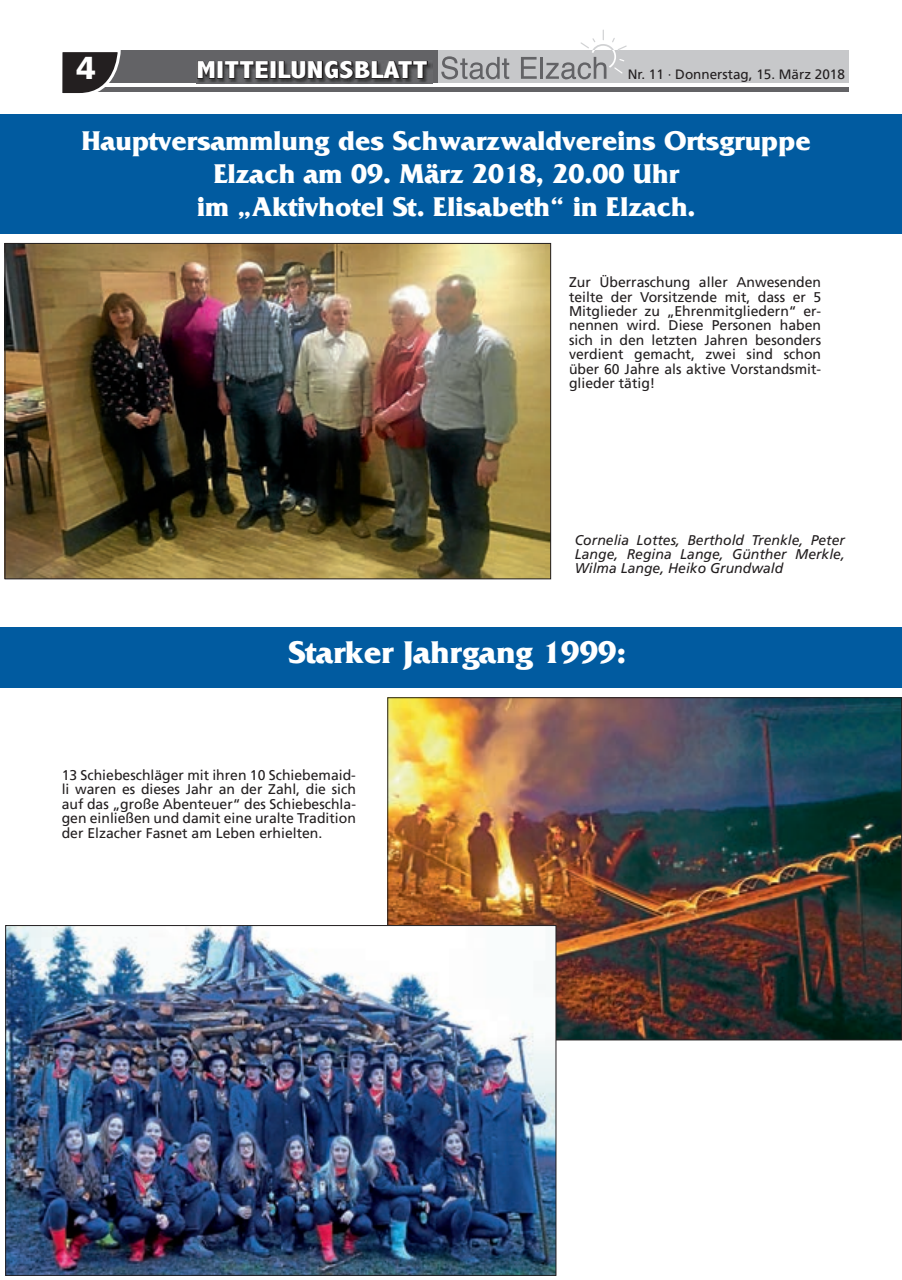
<style>
.page{position:relative;width:902px;height:1280px;background:#fff}
.page>*{position:absolute;margin:0;border:0;box-sizing:border-box;transform-origin:0 0}
.t1{font:700 33px "Friz Quadrata";color:#fff}
.t2{font:900 31.5px "Frutiger";color:#fff}
.t3{font:700 28.5px/33px "Friz Quadrata";color:#fff;text-align:center}
.t4{font:800 condensed 24.45px "Abadi";letter-spacing:.01em;color:#fff;scale:1.26 1}
.t5{font:13.95px/14.4px "Frutiger";color:#231f20;text-align:justify}
.t6{font:italic 13.95px/14.4px "Frutiger";color:#231f20;text-align:justify}
.t7{font:13.5px "Frutiger";color:#231f20}
</style>
<div class="page">
<div style="left:62px;top:51px;width:786px;height:32px;background:#c7c8ca"></div>
<div style="left:74px;top:51px;width:364px;height:32px;background:#636366"></div>
<hr style="left:62px;top:87px;width:786px;height:4px;background:#636366">
<svg style="left:62px;top:50px;width:60px;height:43px"></svg>
<svg style="left:441px;top:56px;width:68px;height:23px"></svg>
<svg style="left:521px;top:57px;width:15px;height:22px"></svg>
<hr style="left:540px;top:57px;width:3px;height:22px;background:#636366">
<svg style="left:545px;top:29px;width:81px;height:50px"></svg>
<img style="left:198px;top:63px;width:234px;height:20px">
<svg style="left:197px;top:60px;width:231px;height:20px"></svg>
<img style="left:7px;top:245px;width:542px;height:332px">
<div style="left:0;top:114px;width:901px;height:120px;background:#015ba0"></div>
<div style="left:0;top:627px;width:901px;height:60px;background:#015ba0"></div>
<img style="left:389px;top:699px;width:510px;height:339px">
<img style="left:7px;top:927px;width:547px;height:347px">
<h2 class="t2" style="left:77px;top:49px;width:21px">4</h2>
<h3 class="t4" style="left:196px;top:57px;width:185px">MITTEILUNGSBLATT</h3>
<p class="t7" style="left:627px;top:66px;width:219px">Nr. 11 · Donnerstag, 15. März 2018</p>
<h3 class="t3" style="left:82px;top:124px;width:730px">Hauptversammlung des Schwarzwaldvereins Ortsgruppe<br>Elzach am 09. März 2018, 20.00 Uhr<br>im „Aktivhotel St. Elisabeth“ in Elzach.</h3>
<p class="t5" style="left:569px;top:275px;width:253px">Zur Überraschung aller Anwesenden teilte der Vorsitzende mit, dass er 5<br>Mitglieder zu „Ehrenmitgliedern“ er&shy;nennen wird. Diese Personen haben sich in den letzten Jahren besonders verdient gemacht, zwei sind schon über 60 Jahre als aktive Vorstandsmit&shy;glieder tätig!</p>
<p class="t6" style="left:574px;top:532px;width:272px">Cornelia Lottes, Berthold Trenkle, Peter Lange, Regina Lange, Günther Merkle, Wilma Lange, Heiko Grundwald</p>
<h1 class="t1" style="left:288px;top:633px;width:339px">Starker Jahrgang 1999:</h1>
<p class="t5" style="left:62px;top:768px;width:296px">13 Schiebeschläger mit ihren 10 Schiebemaid&shy;li waren es dieses Jahr an der Zahl, die sich auf das „große Abenteuer“ des Schiebeschla&shy;gen einließen und damit eine uralte Tradition der Elzacher Fasnet am Leben erhielten.</p>
</div>
